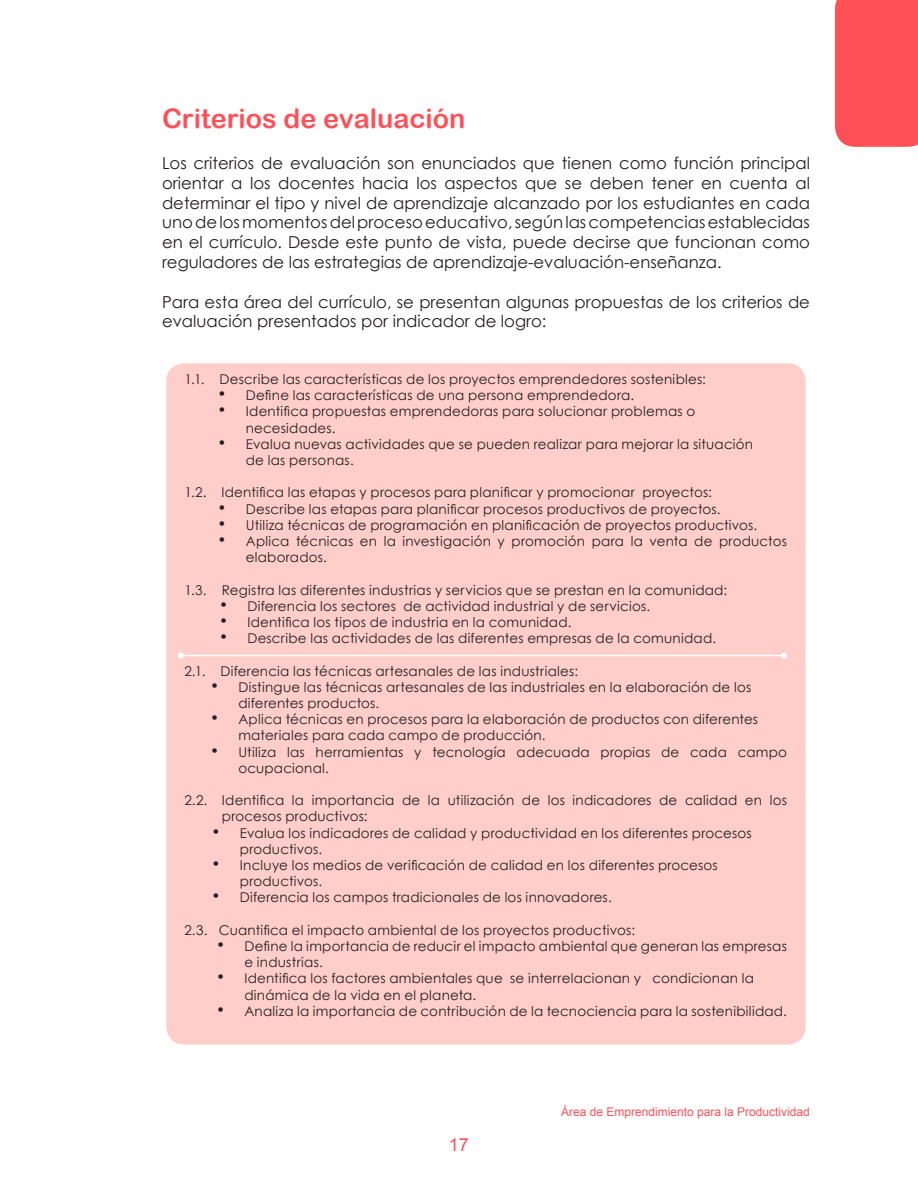
<style>
.page{position:relative;width:918px;height:1188px;background:#fff}
.page>*{position:absolute;margin:0;border:0;box-sizing:border-box;transform-origin:0 0}
.t1{font:27px "Arial Rounded MT Bold";color:#ff5057}
.t2{font:18px "Arial";color:#ff5057}
.bloques_de_texto{font:16.5px/19.8px "Century Gothic";color:#231f20;text-align:justify}
.bloques_de_texto-2{font:13.5px/16.2px "Century Gothic";letter-spacing:.015em;color:#231f20}
.t3{font:12px "Arial";color:#ff5057}
.s1{font-family:"Arial";font-size:18px}
</style>
<div class="page">
<div style="left:835px;top:0;width:83px;height:147px;background:#ff5057"></div>
<div style="left:166px;top:363px;width:640px;height:682px;background:#ffceca;border-radius:18px"></div>
<hr style="left:181px;top:655px;width:603px;height:1px;background:#fff">
<svg style="left:178px;top:653px;width:6px;height:6px"></svg>
<svg style="left:781px;top:653px;width:6px;height:6px"></svg>
<p class="t1" style="left:162px;top:102px;width:305px">Criterios de evaluación</p>
<p class="bloques_de_texto" style="left:162px;top:153px;width:650px">Los criterios de evaluación son enunciados que tienen como función principal orientar a los docentes hacia los aspectos que se deben tener en cuenta al determinar el tipo y nivel de aprendizaje alcanzado por los estudiantes en cada uno de los momentos del proceso educativo, según las competencias establecidas en el currículo. Desde este punto de vista, puede decirse que funcionan como reguladores de las estrategias de aprendizaje-evaluación-enseñanza.</p>
<p class="bloques_de_texto" style="left:162px;top:292px;width:650px">Para esta área del currículo, se presentan algunas propuestas de los criterios de evaluación presentados por indicador de logro:</p>
<p class="bloques_de_texto-2" style="left:184px;top:371px;width:523px">1.1. Describe las características de los proyectos emprendedores sostenibles:</p>
<p class="bloques_de_texto-2" style="left:219px;top:387px;width:417px"><span class="s1">•</span> Define las características de una persona emprendedora.</p>
<p class="bloques_de_texto-2" style="left:246px;top:403px;width:451px;text-indent:-27px"><span class="s1">•</span> Identifica propuestas emprendedoras para solucionar problemas o necesidades.</p>
<p class="bloques_de_texto-2" style="left:246px;top:436px;width:509px;text-indent:-27px"><span class="s1">•</span> Evalua nuevas actividades que se pueden realizar para mejorar la situación de las personas.</p>
<p class="bloques_de_texto-2" style="left:184px;top:484px;width:529px">1.2. Identifica las etapas y procesos para planificar y promocionar proyectos:</p>
<p class="bloques_de_texto-2" style="left:219px;top:501px;width:503px"><span class="s1">•</span> Describe las etapas para planificar procesos productivos de proyectos.</p>
<p class="bloques_de_texto-2" style="left:219px;top:517px;width:540px"><span class="s1">•</span> Utiliza técnicas de programación en planificación de proyectos productivos.</p>
<p class="bloques_de_texto-2" style="left:246px;top:533px;width:543px;text-indent:-27px"><span class="s1">•</span> Aplica técnicas en la investigación y promoción para la venta de productos elaborados.</p>
<p class="bloques_de_texto-2" style="left:184px;top:582px;width:544px">1.3. Registra las diferentes industrias y servicios que se prestan en la comunidad:</p>
<p class="bloques_de_texto-2" style="left:220px;top:598px;width:431px"><span class="s1">•</span> Diferencia los sectores de actividad industrial y de servicios.</p>
<p class="bloques_de_texto-2" style="left:220px;top:614px;width:353px"><span class="s1">•</span> Identifica los tipos de industria en la comunidad.</p>
<p class="bloques_de_texto-2" style="left:220px;top:630px;width:497px"><span class="s1">•</span> Describe las actividades de las diferentes empresas de la comunidad.</p>
<p class="bloques_de_texto-2" style="left:184px;top:663px;width:395px">2.1. Diferencia las técnicas artesanales de las industriales:</p>
<p class="bloques_de_texto-2" style="left:238px;top:679px;width:514px;text-indent:-27px"><span class="s1">•</span> Distingue las técnicas artesanales de las industriales en la elaboración de los diferentes productos.</p>
<p class="bloques_de_texto-2" style="left:238px;top:711px;width:521px;text-indent:-27px"><span class="s1">•</span> Aplica técnicas en procesos para la elaboración de productos con diferentes materiales para cada campo de producción.</p>
<p class="bloques_de_texto-2" style="left:238px;top:744px;width:550px;text-indent:-27px"><span class="s1">•</span> Utiliza las herramientas y tecnología adecuada propias de cada campo ocupacional.</p>
<p class="bloques_de_texto-2" style="left:222px;top:792px;width:567px;text-indent:-37px">2.2. Identifica la importancia de la utilización de los indicadores de calidad en los procesos productivos:</p>
<p class="bloques_de_texto-2" style="left:240px;top:825px;width:513px;text-indent:-27px"><span class="s1">•</span> Evalua los indicadores de calidad y productividad en los diferentes procesos productivos.</p>
<p class="bloques_de_texto-2" style="left:240px;top:857px;width:480px;text-indent:-27px"><span class="s1">•</span> Incluye los medios de verificación de calidad en los diferentes procesos productivos.</p>
<p class="bloques_de_texto-2" style="left:213px;top:889px;width:400px"><span class="s1">•</span> Diferencia los campos tradicionales de los innovadores.</p>
<p class="bloques_de_texto-2" style="left:184px;top:922px;width:452px">2.3. Cuantifica el impacto ambiental de los proyectos productivos:</p>
<p class="bloques_de_texto-2" style="left:244px;top:938px;width:544px;text-indent:-27px"><span class="s1">•</span> Define la importancia de reducir el impacto ambiental que generan las empresas e industrias.</p>
<p class="bloques_de_texto-2" style="left:244px;top:970px;width:511px;text-indent:-27px"><span class="s1">•</span> Identifica los factores ambientales que se interrelacionan y condicionan la dinámica de la vida en el planeta.</p>
<p class="bloques_de_texto-2" style="left:217px;top:1003px;width:571px"><span class="s1">•</span> Analiza la importancia de contribución de la tecnociencia para la sostenibilidad.</p>
<h2 class="t2" style="left:449px;top:1133px;width:22px">17</h2>
<p class="t3" style="left:561px;top:1104px;width:250px">Área de Emprendimiento para la Productividad</p>
</div>
